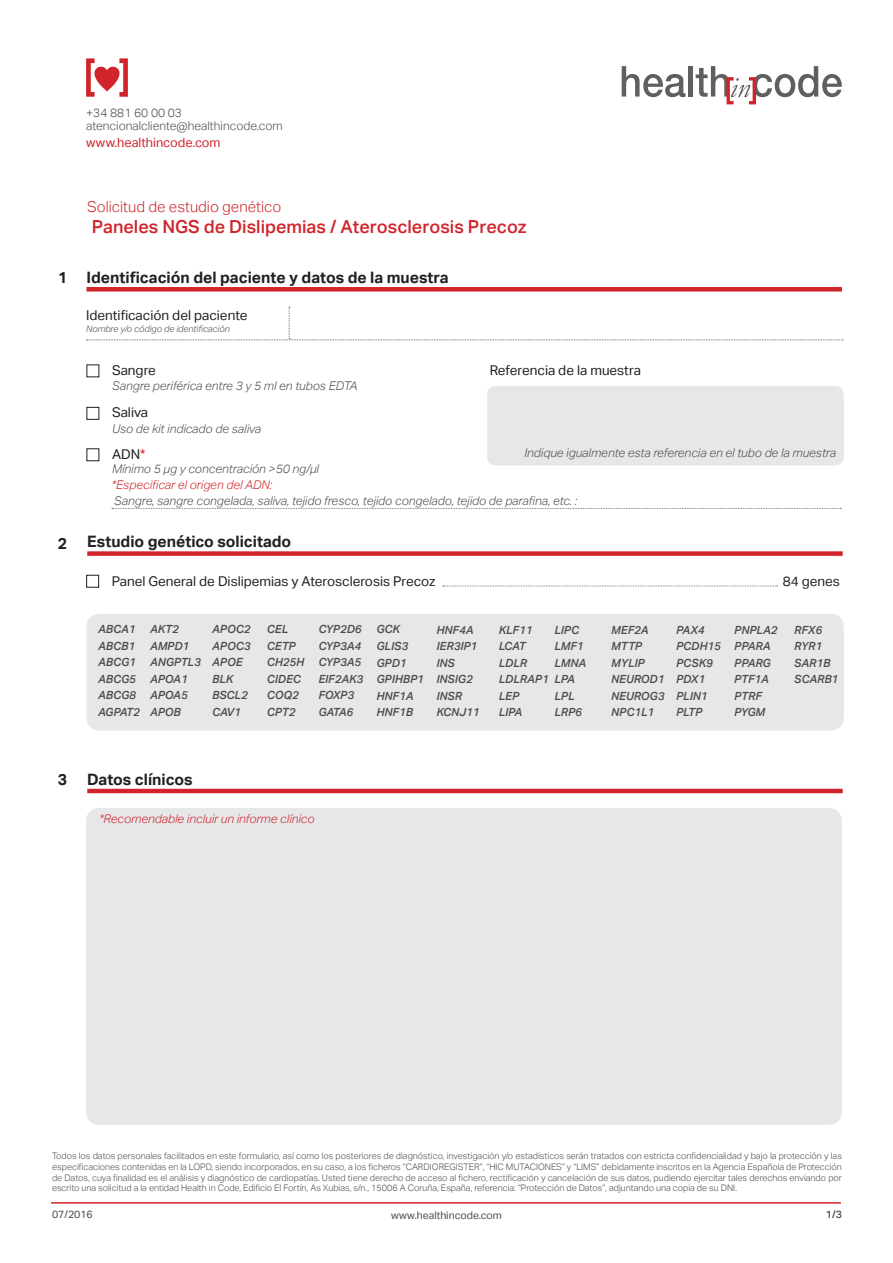
<style>
.page{position:relative;width:893px;height:1263px;background:#fff}
.page>*{position:absolute;margin:0;border:0;box-sizing:border-box;transform-origin:0 0}
.Títulos{font:500 18px "Aktiv Grotesk";color:#d1232a}
.Títulos_2{font:700 15.75px "Aktiv Grotesk";color:#231f20}
.Títulos-2{font:700 15.75px "Aktiv Grotesk";color:#231f20}
.Títulos-3{font:300 15px "Aktiv Grotesk";color:#d1232a}
.Estilo_de_párrafo_1{font:13.5px "Aktiv Grotesk";color:#231f20}
.Títulos-4{font:12.75px "Aktiv Grotesk";color:#d1232a}
.Estilo_de_párrafo_1-2{font:italic 300 12px "Aktiv Grotesk";color:#4b4c4d}
.pequeño{font:italic 300 12px "Aktiv Grotesk";color:#4b4c4d}
.pequeño-2{font:italic 300 12px "Aktiv Grotesk";color:#d1232a}
.Títulos-5{font:300 12px/13.2px "Aktiv Grotesk";color:#4b4c4d}
.Genes{font:italic 500 11.25px "Aktiv Grotesk";color:#4b4c4d}
.t1{font:10.5px "Aktiv Grotesk";color:#4b4c4d}
.pequeño-3{font:500 10.5px "Aktiv Grotesk";color:#4b4c4d}
.pequeño-4{font:300 9px/10.8px "Aktiv Grotesk";color:#4b4c4d;text-align:justify}
.pequeño-5{font:italic 300 9px "Aktiv Grotesk";color:#4b4c4d}
.s1{color:#d1232a}
</style>
<div class="page">
<hr style="left:51px;top:1202px;width:790px;height:1px;background:#d1232a">
<svg style="left:86px;top:58px;width:42px;height:39px"></svg>
<div style="left:688px;top:66px;width:5px;height:31px;background:#5f5f62"></div>
<svg style="left:622px;top:66px;width:63px;height:31px"></svg>
<svg style="left:696px;top:66px;width:146px;height:38px"></svg>
<hr style="left:87px;top:789px;width:756px;height:4px;background:#d1232a">
<div style="left:86px;top:808px;width:756px;height:317px;background:#e6e7e9;border-radius:13px"></div>
<div style="left:87px;top:287px;width:755px;height:5px;background:#d1232a"></div>
<div style="left:87px;top:551px;width:756px;height:5px;background:#d1232a"></div>
<div style="left:487px;top:386px;width:357px;height:79px;background:#e6e7e9;border-radius:9px"></div>
<div style="left:87px;top:407px;width:12px;height:13px;border:1px solid #231f20"></div>
<svg style="left:112px;top:508px;width:729px;height:1px"></svg>
<svg style="left:87px;top:307px;width:756px;height:33px"></svg>
<div style="left:86px;top:575px;width:13px;height:13px;border:1px solid #231f20"></div>
<svg style="left:443px;top:586px;width:335px;height:1px"></svg>
<div style="left:87px;top:614px;width:757px;height:116px;background:#e6e7e9;border-radius:13px"></div>
<p class="Títulos-5" style="left:86px;top:106px;width:198px">+34 881 60 00 03 atencionalcliente@healthincode.com</p>
<p class="Títulos-4" style="left:86px;top:135px;width:136px">www.healthincode.com</p>
<p class="Títulos-3" style="left:87px;top:198px;width:196px">Solicitud de estudio genético</p>
<p class="Títulos" style="left:92px;top:217px;width:436px">Paneles NGS de Dislipemias / Aterosclerosis Precoz</p>
<p class="Títulos-2" style="left:58px;top:268px;width:11px">1</p>
<p class="Títulos_2" style="left:87px;top:268px;width:363px">Identificación del paciente y datos de la muestra</p>
<p class="Estilo_de_párrafo_1" style="left:86px;top:307px;width:163px">Identificación del paciente</p>
<p class="pequeño-5" style="left:86px;top:323px;width:145px">Nombre y/o código de identificación</p>
<p class="Estilo_de_párrafo_1" style="left:112px;top:362px;width:45px">Sangre</p>
<p class="Estilo_de_párrafo_1-2" style="left:112px;top:379px;width:247px">Sangre periférica entre 3 y 5 ml en tubos EDTA</p>
<p class="Estilo_de_párrafo_1" style="left:112px;top:405px;width:38px">Saliva</p>
<p class="pequeño" style="left:112px;top:422px;width:151px">Uso de kit indicado de saliva</p>
<p class="Estilo_de_párrafo_1" style="left:490px;top:362px;width:153px">Referencia de la muestra</p>
<p class="Estilo_de_párrafo_1" style="left:112px;top:446px;width:35px">ADN<span class="s1">*</span></p>
<p class="Estilo_de_párrafo_1-2" style="left:525px;top:446px;width:313px">Indique igualmente esta referencia en el tubo de la muestra</p>
<p class="Estilo_de_párrafo_1-2" style="left:112px;top:462px;width:208px">Mínimo 5 µg y concentración &gt;50 ng/µl</p>
<p class="pequeño-2" style="left:112px;top:477px;width:162px">*Especificar el origen del ADN:</p>
<p class="pequeño" style="left:114px;top:493px;width:464px">Sangre, sangre congelada, saliva, tejido fresco, tejido congelado, tejido de parafina, etc. :</p>
<p class="Títulos-2" style="left:58px;top:535px;width:11px">2</p>
<p class="Títulos_2" style="left:87px;top:532px;width:206px">Estudio genético solicitado</p>
<p class="Estilo_de_párrafo_1" style="left:112px;top:574px;width:325px">Panel General de Dislipemias y Aterosclerosis Precoz</p>
<p class="Estilo_de_párrafo_1" style="left:783px;top:574px;width:59px">84 genes</p>
<p class="Genes" style="left:98px;top:623px;width:39px">ABCA1</p>
<p class="Genes" style="left:98px;top:639px;width:38px">ABCB1</p>
<p class="Genes" style="left:98px;top:656px;width:39px">ABCG1</p>
<p class="Genes" style="left:98px;top:672px;width:39px">ABCG5</p>
<p class="Genes" style="left:98px;top:689px;width:39px">ABCG8</p>
<p class="Genes" style="left:98px;top:705px;width:43px">AGPAT2</p>
<p class="Genes" style="left:212px;top:623px;width:40px">APOC2</p>
<p class="Genes" style="left:212px;top:639px;width:40px">APOC3</p>
<p class="Genes" style="left:212px;top:656px;width:32px">APOE</p>
<p class="Genes" style="left:212px;top:672px;width:23px">BLK</p>
<p class="Genes" style="left:212px;top:689px;width:37px">BSCL2</p>
<p class="Genes" style="left:212px;top:705px;width:30px">CAV1</p>
<p class="Genes" style="left:267px;top:623px;width:23px">CEL</p>
<p class="Genes" style="left:267px;top:639px;width:30px">CETP</p>
<p class="Genes" style="left:267px;top:656px;width:39px">CH25H</p>
<p class="Genes" style="left:267px;top:672px;width:35px">CIDEC</p>
<p class="Genes" style="left:267px;top:689px;width:34px">COQ2</p>
<p class="Genes" style="left:267px;top:705px;width:30px">CPT2</p>
<p class="Genes" style="left:318px;top:623px;width:45px">CYP2D6</p>
<p class="Genes" style="left:318px;top:639px;width:44px">CYP3A4</p>
<p class="Genes" style="left:318px;top:656px;width:44px">CYP3A5</p>
<p class="Genes" style="left:318px;top:672px;width:46px">EIF2AK3</p>
<p class="Genes" style="left:318px;top:689px;width:37px">FOXP3</p>
<p class="Genes" style="left:318px;top:705px;width:36px">GATA6</p>
<p class="Genes" style="left:376px;top:623px;width:25px">GCK</p>
<p class="Genes" style="left:376px;top:639px;width:33px">GLIS3</p>
<p class="Genes" style="left:376px;top:656px;width:32px">GPD1</p>
<p class="Genes" style="left:376px;top:672px;width:49px">GPIHBP1</p>
<p class="Genes" style="left:376px;top:689px;width:38px">HNF1A</p>
<p class="Genes" style="left:376px;top:705px;width:38px">HNF1B</p>
<p class="Genes" style="left:554px;top:623px;width:26px">LIPC</p>
<p class="Genes" style="left:554px;top:640px;width:31px">LMF1</p>
<p class="Genes" style="left:554px;top:656px;width:33px">LMNA</p>
<p class="Genes" style="left:554px;top:673px;width:22px">LPA</p>
<p class="Genes" style="left:554px;top:689px;width:22px">LPL</p>
<p class="Genes" style="left:554px;top:706px;width:29px">LRP6</p>
<p class="Genes" style="left:150px;top:623px;width:30px">AKT2</p>
<p class="Genes" style="left:150px;top:639px;width:41px">AMPD1</p>
<p class="Genes" style="left:150px;top:656px;width:52px">ANGPTL3</p>
<p class="Genes" style="left:150px;top:672px;width:39px">APOA1</p>
<p class="Genes" style="left:150px;top:689px;width:39px">APOA5</p>
<p class="Genes" style="left:150px;top:705px;width:32px">APOB</p>
<p class="Genes" style="left:437px;top:623px;width:38px">HNF4A</p>
<p class="Genes" style="left:437px;top:639px;width:42px">IER3IP1</p>
<p class="Genes" style="left:437px;top:656px;width:20px">INS</p>
<p class="Genes" style="left:437px;top:672px;width:38px">INSIG2</p>
<p class="Genes" style="left:437px;top:689px;width:27px">INSR</p>
<p class="Genes" style="left:437px;top:705px;width:44px">KCNJ11</p>
<p class="Genes" style="left:499px;top:623px;width:35px">KLF11</p>
<p class="Genes" style="left:499px;top:640px;width:28px">LCAT</p>
<p class="Genes" style="left:499px;top:656px;width:30px">LDLR</p>
<p class="Genes" style="left:499px;top:673px;width:52px">LDLRAP1</p>
<p class="Genes" style="left:499px;top:689px;width:22px">LEP</p>
<p class="Genes" style="left:499px;top:706px;width:25px">LIPA</p>
<p class="Genes" style="left:611px;top:623px;width:39px">MEF2A</p>
<p class="Genes" style="left:611px;top:640px;width:32px">MTTP</p>
<p class="Genes" style="left:611px;top:656px;width:35px">MYLIP</p>
<p class="Genes" style="left:611px;top:673px;width:55px">NEUROD1</p>
<p class="Genes" style="left:611px;top:689px;width:55px">NEUROG3</p>
<p class="Genes" style="left:611px;top:706px;width:44px">NPC1L1</p>
<p class="Genes" style="left:676px;top:623px;width:30px">PAX4</p>
<p class="Genes" style="left:676px;top:640px;width:46px">PCDH15</p>
<p class="Genes" style="left:676px;top:656px;width:38px">PCSK9</p>
<p class="Genes" style="left:676px;top:673px;width:30px">PDX1</p>
<p class="Genes" style="left:676px;top:689px;width:33px">PLIN1</p>
<p class="Genes" style="left:676px;top:706px;width:28px">PLTP</p>
<p class="Genes" style="left:734px;top:623px;width:45px">PNPLA2</p>
<p class="Genes" style="left:734px;top:640px;width:38px">PPARA</p>
<p class="Genes" style="left:734px;top:656px;width:38px">PPARG</p>
<p class="Genes" style="left:734px;top:673px;width:36px">PTF1A</p>
<p class="Genes" style="left:734px;top:689px;width:29px">PTRF</p>
<p class="Genes" style="left:734px;top:706px;width:32px">PYGM</p>
<p class="Genes" style="left:794px;top:623px;width:29px">RFX6</p>
<p class="Genes" style="left:794px;top:640px;width:29px">RYR1</p>
<p class="Genes" style="left:794px;top:656px;width:38px">SAR1B</p>
<p class="Genes" style="left:794px;top:673px;width:45px">SCARB1</p>
<p class="Títulos-2" style="left:58px;top:770px;width:11px">3</p>
<p class="Títulos_2" style="left:87px;top:770px;width:107px">Datos clínicos</p>
<p class="pequeño-2" style="left:99px;top:812px;width:217px">*Recomendable incluir un informe clínico</p>
<p class="pequeño-4" style="left:52px;top:1150px;width:791px">Todos los datos personales facilitados en este formulario, así como los posteriores de diagnóstico, investigación y/o estadísticos serán tratados con estricta confidencialidad y bajo la protección y las especificaciones contenidas en la LOPD, siendo incorporados, en su caso, a los ficheros “CARDIOREGISTER”, “HIC MUTACIONES” y “LIMS” debidamente inscritos en la Agencia Española de Protección de Datos, cuya finalidad es el análisis y diagnóstico de cardiopatías. Usted tiene derecho de acceso al fichero, rectificación y cancelación de sus datos, pudiendo ejercitar tales derechos enviando por escrito una solicitud a la entidad Health in Code, Edificio El Fortín, As Xubias, s/n., 15006 A Coruña, España, referencia: “Protección de Datos”, adjuntando una copia de su DNI.</p>
<p class="t1" style="left:52px;top:1209px;width:42px">07/2016</p>
<p class="t1" style="left:391px;top:1209px;width:112px">www.healthincode.com</p>
<p class="pequeño-3" style="left:826px;top:1209px;width:18px">1/3</p>
</div>
